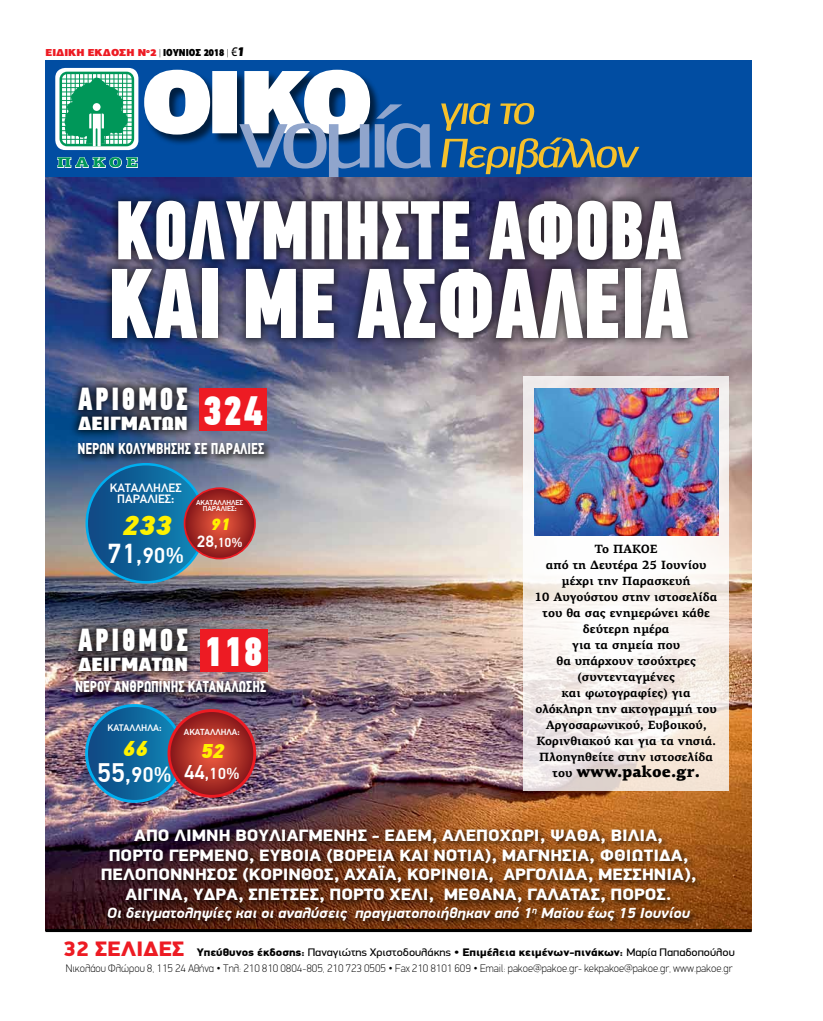
<style>
.page{position:relative;width:823px;height:1021px;background:#fff}
.page>*{position:absolute;margin:0;border:0;box-sizing:border-box;transform-origin:0 0}
.t1{font:99.2px "PF Din Text Comp Pro X Black";color:#fff;scale:.87 1}
.t2{font:83.4px "PF Din Text Comp Pro X Black";color:#fff;scale:.87 1}
.t3{font:31.8px "PF Din Text Comp Pro X Black";letter-spacing:.1em;color:#fff;scale:.89 1}
.t4{font:italic 900 27.4px "PF Din Text Pro";color:#fff200}
.t5{font:500 21.9px "PF Din Text Pro";color:#fff}
.t6{font:500 21.4px/26.5px "PF Din Text Pro";color:#fff;text-align:center}
.t7{font:italic 900 19.9px "PF Din Text Pro";color:#fff200}
.t8{font:18.9px "PF Din Text Comp Pro X Black";color:#fff;scale:1.39 1}
.t9{font:900 16.6px/19.9px "PF Din Display Pro";color:#fff;text-align:center;scale:1.09 1}
.t10{font:italic 900 16.3px "PF Din Text Pro";color:#fff200}
.t11{font:900 16px "PF Centro Serif Pro";color:#000}
.t12{font:500 15.9px "PF Din Text Pro";color:#fff}
.t13{font:900 condensed 15.8px "PF Din Text";color:#fff;scale:.89 1}
.t14{font:italic 700 14.7px "PF Din Display Pro";color:#fff;scale:1.09 1}
.t15{font:900 13.9px "PF Centro Slab Pro";letter-spacing:.23em;color:#009759;scale:1.2 1}
.t16{font:500 13.1px "PF Din Text Pro";color:#fff}
.t17{font:700 12px/16px "PF Centro Serif Pro";color:#000;text-align:center}
.t18{font:500 12px/10.9px "PF Din Text Pro";color:#fff;text-align:center}
.t19{font:100 11px/15px "PF Din Display";color:#000}
.t20{font:10.1px "PF Centro Sans Pro U Black";color:#ed1b23}
.t21{font:500 9.4px "PF Din Text Pro";color:#fff}
.t22{font:500 8.7px "PF Din Text Pro";color:#fff}
.t23{font:500 7.2px/6.5px "PF Din Text Pro";color:#fff;text-align:center}
.s1{font-family:"PF Centro Sans Pro";font-weight:300;color:#000}
.s2{color:#000}
.s3{font-family:"PF Centro Sans Pro";font-weight:500;font-style:italic;font-size:12.9px;color:#000}
.s4{font-style:italic;font-size:12.9px;color:#000}
.s5{font-size:27.4px}
.s6{font-size:16.3px}
.s7{font-weight:900;font-style:italic;color:#fff200}
.s8{font-size:26.8px}
.s9{font-size:19.9px}
.s10{font-weight:700;font-size:12px}
.s11{font-weight:900;font-size:21px;color:#ed1b23}
.s12{font-weight:900}
.s13{font-weight:400}
</style>
<div class="page">
<div style="left:45px;top:60px;width:706px;height:118px;background:#014da2"></div>
<svg style="left:144px;top:70px;width:286px;height:108px"></svg>
<svg style="left:57px;top:156px;width:81px;height:13px"></svg>
<svg style="left:55px;top:68px;width:83px;height:82px"></svg>
<svg style="left:59px;top:72px;width:75px;height:74px;background:#4cb68a"></svg>
<svg style="left:441px;top:137px;width:198px;height:37px"></svg>
<svg style="left:441px;top:103px;width:93px;height:28px"></svg>
<img style="left:45px;top:178px;width:706px;height:751px">
<hr style="left:45px;top:929px;width:706px;height:3px;background:#000">
<div style="left:103px;top:192px;width:593px;height:155px;background:#000;opacity:.6"></div>
<div style="left:99px;top:826px;width:603px;height:102px;background:#000;opacity:.75"></div>
<svg style="left:87px;top:464px;width:118px;height:118px;background:#0e659c"></svg>
<div style="left:85px;top:463px;width:121px;height:120px;border:3px solid #00aeef;border-radius:50%"></div>
<svg style="left:184px;top:488px;width:71px;height:70px;background:#af2f27"></svg>
<div style="left:183px;top:487px;width:73px;height:72px;border:2px solid #ed1b23;border-radius:50%"></div>
<svg style="left:86px;top:705px;width:96px;height:96px;background:#0e669c"></svg>
<div style="left:85px;top:704px;width:99px;height:98px;border:3px solid #00aeef;border-radius:50%"></div>
<svg style="left:169px;top:710px;width:85px;height:86px;background:#af2f27"></svg>
<div style="left:167px;top:709px;width:89px;height:88px;border:3px solid #ed1b23;border-radius:50%"></div>
<div style="left:69px;top:620px;width:127px;height:60px;background:#000;opacity:.75"></div>
<div style="left:199px;top:629px;width:68px;height:43px;background:#ed1b23"></div>
<div style="left:73px;top:678px;width:201px;height:23px;background:#000;opacity:.75"></div>
<div style="left:69px;top:378px;width:127px;height:61px;background:#000;opacity:.75"></div>
<div style="left:199px;top:388px;width:68px;height:42px;background:#ed1b23"></div>
<div style="left:75px;top:440px;width:197px;height:23px;background:#000;opacity:.75"></div>
<svg style="left:523px;top:376px;width:205px;height:414px"></svg>
<img style="left:533px;top:389px;width:185px;height:146px">
<p class="t20" style="left:45px;top:46px;width:201px">ΕΙΔΙΚΗ ΕΚΔΟΣΗ N<sup>o</sup>2 <span class="s1">|</span> <span class="s2">ΙΟΥΝΙΟΣ 2018</span> <span class="s1">|</span> <span class="s3">€</span><span class="s4">1</span></p>
<p class="t15" style="left:57px;top:153px;width:69px">ΠΑΚΟΕ</p>
<h2 class="t2" style="left:115px;top:178px;width:652px">ΚΟΛΥΜΠΗΣΤΕ ΑΦΟΒΑ</h2>
<h1 class="t1" style="left:108px;top:242px;width:667px">ΚΑΙ ΜΕ ΑΣΦΑΛΕΙΑ</h1>
<h3 class="t3" style="left:78px;top:379px;width:125px">ΑΡΙΘΜΟΣ</h3>
<h3 class="t8" style="left:78px;top:411px;width:135px">ΔΕΙΓΜΑΤΩΝ <sup>324</sup></h3>
<h3 class="t13" style="left:77px;top:439px;width:211px">ΝΕΡΩΝ ΚΟΛΥΜΒΗΣΗΣ ΣΕ ΠΑΡΑΛΙΕΣ</h3>
<p class="t18" style="left:110px;top:483px;width:73px">ΚΑΤΑΛΛΗΛΕΣ<br>ΠΑΡΑΛΙΕΣ:</p>
<h3 class="t4" style="left:121px;top:507px;width:50px">233</h3>
<h3 class="t5" style="left:107px;top:542px;width:78px"><span class="s5">71</span>,90%</h3>
<p class="t23" style="left:196px;top:499px;width:49px">ΑΚΑΤΑΛΛΗΛΕΣ<br>ΠΑΡΑΛΙΕΣ:</p>
<h3 class="t10" style="left:210px;top:514px;width:21px">91</h3>
<p class="t16" style="left:197px;top:535px;width:47px"><span class="s6">28</span>,10%</p>
<h3 class="t3" style="left:78px;top:620px;width:125px">ΑΡΙΘΜΟΣ</h3>
<h3 class="t8" style="left:78px;top:653px;width:135px">ΔΕΙΓΜΑΤΩΝ <sup>118</sup></h3>
<h3 class="t13" style="left:75px;top:677px;width:216px">ΝΕΡOY ΑΝΘΡΩΠΙΝΗΣ ΚΑΤΑΝΑΛΩΣΗΣ</h3>
<p class="t21" style="left:107px;top:722px;width:56px">ΚΑΤΑΛΛΗΛΑ:</p>
<h3 class="t6" style="left:97px;top:735px;width:76px"><span class="s7">66<br></span><span class="s8">55</span>,90%</h3>
<p class="t22" style="left:184px;top:726px;width:57px">ΑΚΑΤΑΛΛΗΛΑ:</p>
<h3 class="t7" style="left:200px;top:738px;width:25px">52</h3>
<h3 class="t12" style="left:184px;top:763px;width:57px"><span class="s9">44</span>,10%</h3>
<p class="t17" style="left:534px;top:541px;width:184px">Το ΠΑΚΟΕ<br>από τη Δευτέρα 25 Ιουνίου μέχρι την Παρασκευή<br>10 Αυγούστου στην ιστοσελίδα του θα σας ενημερώνει κάθε δεύτερη ημέρα<br>για τα σημεία που<br>θα υπάρχουν τσούχτρες (συντενταγμένες<br>και φωτογραφίες) για ολόκληρη την ακτογραμμή του<br>Αργοσαρωνικού, Ευβοικού,<br>Κορινθιακού και για τα νησιά.<br>Πλοηγηθείτε στην ιστοσελίδα</p>
<h3 class="t11" style="left:552px;top:761px;width:149px"><span class="s10">του</span> www.pakoe.gr.</h3>
<p class="t9" style="left:101px;top:825px;width:547px">ΑΠΟ ΛΙΜΝΗ ΒΟΥΛΙΑΓΜΕΝΗΣ - ΕΔΕΜ, ΑΛΕΠΟΧΩΡΙ, ΨΑΘΑ, ΒΙΛΙΑ,<br>ΠΟΡΤΟ ΓΕΡΜΕΝΟ, ΕΥΒΟΙΑ (ΒΟΡΕΙΑ ΚΑΙ ΝΟΤΙΑ), ΜΑΓΝΗΣΙΑ, ΦΘΙΩΤΙΔΑ, ΠΕΛΟΠΟΝΝΗΣΟΣ (ΚΟΡΙΝΘΟΣ, ΑΧΑΪΑ, ΚΟΡΙΝΘΙΑ, ΑΡΓΟΛΙΔΑ, ΜΕΣΣΗΝΙΑ), ΑΙΓΙΝΑ, ΥΔΡΑ, ΣΠΕΤΣΕΣ, ΠΟΡΤΟ ΧΕΛΙ, ΜΕΘΑΝΑ, ΓΑΛΑΤΑΣ, ΠΟΡΟΣ.</p>
<p class="t14" style="left:107px;top:904px;width:536px">Οι δειγματοληψίες και οι αναλύσεις πραγματοποιήθηκαν από 1<sup>η</sup> Μαϊου έως 15 Ιουνίου</p>
<p class="t19" style="left:63px;top:945px;width:672px"><span class="s11">32 ΣΕΛΙΔΕΣ</span> <span class="s12">Υπεύθυνος έκδοσης:</span> <span class="s13">Παναγιώτης Χριστοδουλάκης •</span> <span class="s12">Επιμέλεια κειμένων-πινάκων:</span> <span class="s13">Μαρία Παπαδοπούλου<br></span>Νικολάου Φλώρου 8, 115 24 Αθήνα • Τηλ: 210 810 0804-805, 210 723 0505 • Fax 210 8101 609 • Email: pakoe@pakoe.gr- kekpakoe@pakoe.gr, www.pakoe.gr</p>
</div>
